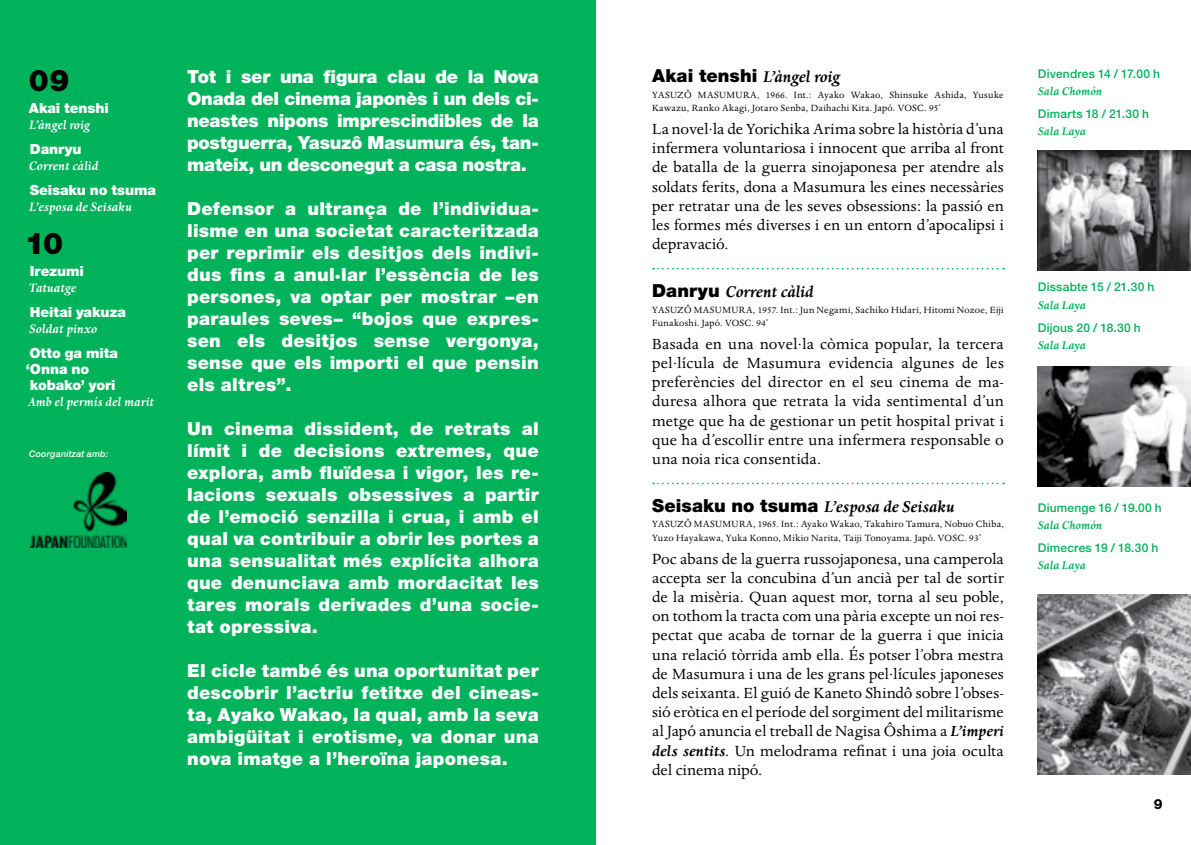
<style>
.page{position:relative;width:1191px;height:845px;background:#fff}
.page>*{position:absolute;margin:0;border:0;box-sizing:border-box;transform-origin:0 0}
.t1{font:900 30px "Helvetica Neue LT";color:#000}
.t2{font:900 18px/22px "Helvetica Neue LT";letter-spacing:.015em;color:#fff;text-align:justify}
.t3{font:italic 700 18px "Dante";letter-spacing:-.005em;color:#000}
.t4{font:17px/19.2px "Dante";letter-spacing:.005em;color:#000;text-align:justify}
.t5{font:italic 700 14px "Dante";letter-spacing:.005em;color:#fff}
.t6{font:900 14px/16px "Helvetica Neue LT";letter-spacing:-.005em;color:#fff}
.t7{font:800 14px "Helvetica Neue LT";color:#000}
.t8{font:italic 700 12.8px "Dante";letter-spacing:.01em;color:#00b25a}
.t9{font:500 12px "Helvetica Neue LT";letter-spacing:.015em;color:#00b25a}
.t10{font:10.4px/13.6px "Dante";letter-spacing:.025em;color:#000}
.t11{font:italic 500 9px "Helvetica Neue LT";letter-spacing:.02em;color:#fff}
.s1{font-family:"Helvetica Neue LT";font-weight:900;font-style:normal}
.s2{font-weight:700;font-style:italic}
</style>
<div class="page">
<svg style="left:653px;top:268px;width:351px;height:1px"></svg>
<svg style="left:653px;top:483px;width:351px;height:1px"></svg>
<img style="left:1037px;top:150px;width:154px;height:120px">
<img style="left:1037px;top:594px;width:154px;height:180px">
<img style="left:1037px;top:366px;width:154px;height:120px">
<div style="left:0;top:0;width:595px;height:845px;background:#00b25a"></div>
<img style="left:30px;top:472px;width:96px;height:75px">
<h1 class="t1" style="left:29px;top:62px;width:42px">09</h1>
<p class="t6" style="left:29px;top:100px;width:81px">Akai tenshi</p>
<p class="t5" style="left:29px;top:117px;width:62px">L’àngel roig</p>
<p class="t6" style="left:30px;top:141px;width:53px">Danryu</p>
<p class="t5" style="left:29px;top:158px;width:71px">Corrent càlid</p>
<p class="t6" style="left:30px;top:182px;width:128px">Seisaku no tsuma</p>
<p class="t5" style="left:29px;top:199px;width:104px">L’esposa de Seisaku</p>
<h1 class="t1" style="left:25px;top:225px;width:40px">10</h1>
<p class="t6" style="left:30px;top:263px;width:56px">Irezumi</p>
<p class="t5" style="left:29px;top:280px;width:49px">Tatuatge</p>
<p class="t6" style="left:30px;top:304px;width:98px">Heitai yakuza</p>
<p class="t5" style="left:29px;top:321px;width:69px">Soldat pinxo</p>
<p class="t6" style="left:26px;top:345px;width:94px">Otto ga mita ‘Onna no kobako’ yori</p>
<p class="t5" style="left:28px;top:394px;width:128px">Amb el permís del marit</p>
<p class="t11" style="left:29px;top:449px;width:81px">Coorganitzat amb:</p>
<p class="t2" style="left:187px;top:65px;width:353px">Tot i ser una figura clau de la Nova Onada del cinema japonès i un dels ci&shy;neastes nipons imprescindibles de la postguerra, Yasuzô Masumura és, tan&shy;mateix, un desconegut a casa nostra.</p>
<p class="t2" style="left:187px;top:197px;width:353px">Defensor a ultrança de l’individua&shy;lisme en una societat caracteritzada per reprimir els desitjos dels indivi&shy;dus fins a anul·lar l’essència de les persones, va optar per mostrar –en paraules seves– “bojos que expres&shy;sen els desitjos sense vergonya, sense que els importi el que pensin els altres”.</p>
<p class="t2" style="left:187px;top:417px;width:353px">Un cinema dissident, de retrats al límit i de decisions extremes, que explora, amb fluïdesa i vigor, les re&shy;lacions sexuals obsessives a partir de l’emoció senzilla i crua, i amb el qual va contribuir a obrir les portes a una sensualitat més explícita alhora que denunciava amb mordacitat les tares morals derivades d’una socie&shy;tat opressiva.</p>
<p class="t2" style="left:187px;top:659px;width:353px">El cicle també és una oportunitat per descobrir l’actriu fetitxe del cineas&shy;ta, Ayako Wakao, la qual, amb la seva ambigüitat i erotisme, va donar una nova imatge a l’heroïna japonesa.</p>
<p class="t3" style="left:652px;top:67px;width:189px"><span class="s1">Akai tenshi</span> L’àngel roig</p>
<p class="t10" style="left:652px;top:88px;width:353px">YASUZÔ MASUMURA, 1966. Int.: Ayako Wakao, Shinsuke Ashida, Yusuke<br>Kawazu, Ranko Akagi, Jotaro Senba, Daihachi Kita. Japó. VOSC. 95’</p>
<p class="t4" style="left:652px;top:120px;width:353px">La novel·la de Yorichika Arima sobre la història d’una infermera voluntariosa i innocent que arriba al front de batalla de la guerra sinojaponesa per atendre als soldats ferits, dona a Masumura les eines necessàries per retratar una de les seves obsessions: la passió en les formes més diverses i en un entorn d’apocalipsi i depravació.</p>
<p class="t3" style="left:652px;top:281px;width:163px"><span class="s1">Danryu</span> Corrent càlid</p>
<p class="t10" style="left:652px;top:303px;width:353px">YASUZÔ MASUMURA, 1957. Int.: Jun Negami, Sachiko Hidari, Hitomi Nozoe, Eiji<br>Funakoshi. Japó. VOSC. 94’</p>
<p class="t4" style="left:652px;top:335px;width:353px">Basada en una novel·la còmica popular, la tercera pel·lícula de Masumura evidencia algunes de les preferències del director en el seu cinema de ma&shy;duresa alhora que retrata la vida sentimental d’un metge que ha de gestionar un petit hospital privat i que ha d’escollir entre una infermera responsable o una noia rica consentida.</p>
<p class="t3" style="left:652px;top:496px;width:304px"><span class="s1">Seisaku no tsuma</span> L’esposa de Seisaku</p>
<p class="t10" style="left:652px;top:518px;width:353px">YASUZÔ MASUMURA, 1965. Int.: Ayako Wakao, Takahiro Tamura, Nobuo Chiba,<br>Yuzo Hayakawa, Yuka Konno, Mikio Narita, Taiji Tonoyama. Japó. VOSC. 93’</p>
<p class="t4" style="left:652px;top:549px;width:353px">Poc abans de la guerra russojaponesa, una camperola accepta ser la concubina d’un ancià per tal de sortir de la misèria. Quan aquest mor, torna al seu poble, on tothom la tracta com una pària excepte un noi res&shy;pectat que acaba de tornar de la guerra i que inicia una relació tòrrida amb ella. És potser l’obra mestra de Masumura i una de les grans pel·lícules japoneses dels seixanta. El guió de Kaneto Shindô sobre l’obses&shy;sió eròtica en el període del sorgiment del militarisme al Japó anuncia el treball de Nagisa Ôshima a <span class="s2">L’imperi dels sentits</span>. Un melodrama refinat i una joia oculta del cinema nipó.</p>
<p class="t9" style="left:1037px;top:66px;width:124px">Divendres 14 / 17.00 h</p>
<p class="t8" style="left:1037px;top:84px;width:66px">Sala Chomón</p>
<p class="t9" style="left:1037px;top:107px;width:113px">Dimarts 18 / 21.30 h</p>
<p class="t8" style="left:1037px;top:124px;width:49px">Sala Laya</p>
<p class="t9" style="left:1037px;top:280px;width:118px">Dissabte 15 / 21.30 h</p>
<p class="t8" style="left:1037px;top:298px;width:49px">Sala Laya</p>
<p class="t9" style="left:1037px;top:320px;width:104px">Dijous 20 / 18.30 h</p>
<p class="t8" style="left:1037px;top:338px;width:49px">Sala Laya</p>
<p class="t9" style="left:1037px;top:500px;width:125px">Diumenge 16 / 19.00 h</p>
<p class="t8" style="left:1037px;top:518px;width:66px">Sala Chomón</p>
<p class="t9" style="left:1037px;top:540px;width:122px">Dimecres 19 / 18.30 h</p>
<p class="t8" style="left:1037px;top:558px;width:49px">Sala Laya</p>
<p class="t7" style="left:1154px;top:795px;width:10px">9</p>
</div>
